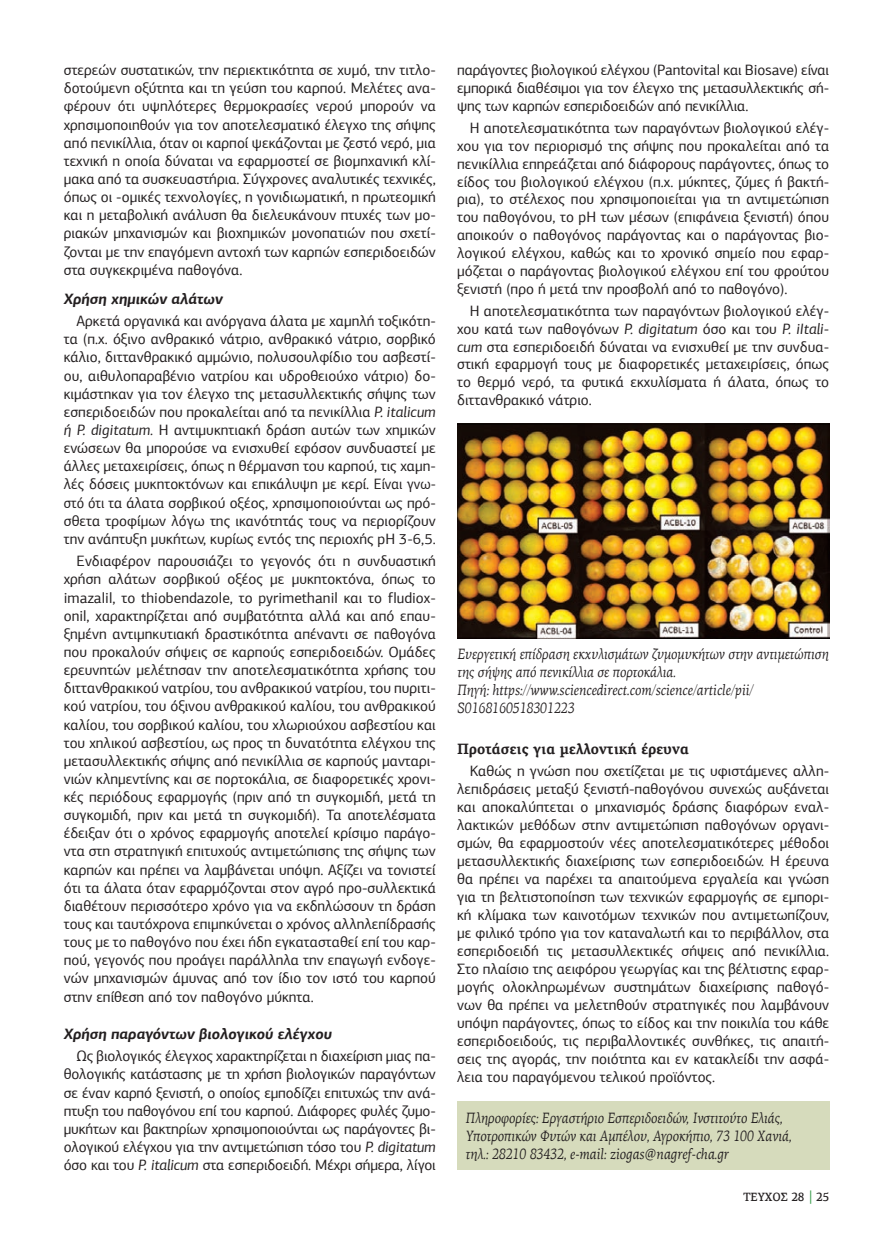
<style>
.page{position:relative;width:893px;height:1234px;background:#fff}
.page>*{position:absolute;margin:0;border:0;box-sizing:border-box;transform-origin:0 0}
.KEIMENO{font:15px/18.1px "PF Agora Sans Pro";color:#231f20;text-align:justify}
.LEZANTA{font:italic 15px/18px "PF Agora Serif Pro";color:#231f20;scale:.86 1}
.KEIMENO-2{font:italic 700 15px "PF Agora Sans Pro";color:#231f20}
.TITLOS_10{font:700 15px "PF Agora Serif Pro";color:#231f20;scale:.94 1}
.t1{font:500 12px "PF Agora Serif Pro";color:#231f20;scale:.94 1}
.s1{font-style:italic}
.s2{font-size:15px;color:#329945}
</style>
<div class="page">
<img style="left:457px;top:424px;width:372px;height:214px">
<div style="left:457px;top:1101px;width:372px;height:68px;background:#d6dbbc"></div>
<p class="KEIMENO" style="left:64px;top:61px;width:374px">στερεών συστατικών, την περιεκτικότητα σε χυμό, την τιτλο&shy;δοτούμενη οξύτητα και τη γεύση του καρπού. Μελέτες ανα&shy;φέρουν ότι υψηλότερες θερμοκρασίες νερού μπορούν να χρησιμοποιηθούν για τον αποτελεσματικό έλεγχο της σήψης από πενικίλλια, όταν οι καρποί ψεκάζονται με ζεστό νερό, μια τεχνική η οποία δύναται να εφαρμοστεί σε βιομηχανική κλί&shy;μακα από τα συσκευαστήρια. Σύγχρονες αναλυτικές τεχνικές, όπως οι -ομικές τεχνολογίες, η γονιδιωματική, η πρωτεομική και η μεταβολική ανάλυση θα διελευκάνουν πτυχές των μο&shy;ριακών μηχανισμών και βιοχημικών μονοπατιών που σχετί&shy;ζονται με την επαγόμενη αντοχή των καρπών εσπεριδοειδών στα συγκεκριμένα παθογόνα.</p>
<p class="KEIMENO-2" style="left:64px;top:289px;width:161px">Χρήση χημικών αλάτων</p>
<p class="KEIMENO" style="left:64px;top:312px;width:374px;text-indent:13px">Αρκετά οργανικά και ανόργανα άλατα με χαμηλή τοξικότη&shy;τα (π.χ. όξινο ανθρακικό νάτριο, ανθρακικό νάτριο, σορβικό κάλιο, διττανθρακικό αμμώνιο, πολυσουλφίδιο του ασβεστί&shy;ου, αιθυλοπαραβένιο νατρίου και υδροθειούχο νάτριο) δο&shy;κιμάστηκαν για τον έλεγχο της μετασυλλεκτικής σήψης των εσπεριδοειδών που προκαλείται από τα πενικίλλια <span class="s1">P. italicum ή P. digitatum.</span> Η αντιμυκητιακή δράση αυτών των χημικών ενώσεων θα μπορούσε να ενισχυθεί εφόσον συνδυαστεί με άλλες μεταχειρίσεις, όπως η θέρμανση του καρπού, τις χαμη&shy;λές δόσεις μυκητοκτόνων και επικάλυψη με κερί. Είναι γνω&shy;στό ότι τα άλατα σορβικού οξέος, χρησιμοποιούνται ως πρό&shy;σθετα τροφίμων λόγω της ικανότητάς τους να περιορίζουν την ανάπτυξη μυκήτων, κυρίως εντός της περιοχής pΗ 3-6,5.</p>
<p class="KEIMENO" style="left:64px;top:552px;width:374px;text-indent:13px">Ενδιαφέρον παρουσιάζει το γεγονός ότι η συνδυαστική χρήση αλάτων σορβικού οξέος με μυκητοκτόνα, όπως το imazalil, το thiobendazole, το pyrimethanil και το fludiox&shy;onil, χαρακτηρίζεται από συμβατότητα αλλά και από επαυ&shy;ξημένη αντιμηκυτιακή δραστικότητα απέναντι σε παθογόνα που προκαλούν σήψεις σε καρπούς εσπεριδοειδών. Ομάδες ερευνητών μελέτησαν την αποτελεσματικότητα χρήσης του διττανθρακικού νατρίου, του ανθρακικού νατρίου, του πυριτι&shy;κού νατρίου, του όξινου ανθρακικού καλίου, του ανθρακικού καλίου, του σορβικού καλίου, του χλωριούχου ασβεστίου και του χηλικού ασβεστίου, ως προς τη δυνατότητα ελέγχου της μετασυλλεκτικής σήψης από πενικίλλια σε καρπούς μανταρι&shy;νιών κλημεντίνης και σε πορτοκάλια, σε διαφορετικές χρονι&shy;κές περιόδους εφαρμογής (πριν από τη συγκομιδή, μετά τη συγκομιδή, πριν και μετά τη συγκομιδή). Τα αποτελέσματα έδειξαν ότι ο χρόνος εφαρμογής αποτελεί κρίσιμο παράγο&shy;ντα στη στρατηγική επιτυχούς αντιμετώπισης της σήψης των καρπών και πρέπει να λαμβάνεται υπόψη. Αξίζει να τονιστεί ότι τα άλατα όταν εφαρμόζονται στον αγρό προ-συλλεκτικά διαθέτουν περισσότερο χρόνο για να εκδηλώσουν τη δράση τους και ταυτόχρονα επιμηκύνεται ο χρόνος αλληλεπίδρασής τους με το παθογόνο που έχει ήδη εγκατασταθεί επί του καρ&shy;πού, γεγονός που προάγει παράλληλα την επαγωγή ενδογε&shy;νών μηχανισμών άμυνας από τον ίδιο τον ιστό του καρπού στην επίθεση από τον παθογόνο μύκητα.</p>
<p class="KEIMENO-2" style="left:64px;top:1024px;width:270px">Χρήση παραγόντων βιολογικού ελέγχου</p>
<p class="KEIMENO" style="left:64px;top:1046px;width:374px;text-indent:13px">Ως βιολογικός έλεγχος χαρακτηρίζεται η διαχείριση μιας πα&shy;θολογικής κατάστασης με τη χρήση βιολογικών παραγόντων σε έναν καρπό ξενιστή, ο οποίος εμποδίζει επιτυχώς την ανά&shy;πτυξη του παθογόνου επί του καρπού. Διάφορες φυλές ζυμο&shy;μυκήτων και βακτηρίων χρησιμοποιούνται ως παράγοντες βι&shy;ολογικού ελέγχου για την αντιμετώπιση τόσο του <span class="s1">P. digitatum </span>όσο και του <span class="s1">P. italicum</span> στα εσπεριδοειδή. Μέχρι σήμερα, λίγοι</p>
<p class="KEIMENO" style="left:457px;top:61px;width:374px">παράγοντες βιολογικού ελέγχου (Pantovital και Biosave) είναι εμπορικά διαθέσιμοι για τον έλεγχο της μετασυλλεκτικής σή&shy;ψης των καρπών εσπεριδοειδών από πενικίλλια.</p>
<p class="KEIMENO" style="left:457px;top:119px;width:374px;text-indent:13px">Η αποτελεσματικότητα των παραγόντων βιολογικού ελέγ&shy;χου για τον περιορισμό της σήψης που προκαλείται από τα πενικίλλια επηρεάζεται από διάφορους παράγοντες, όπως το είδος του βιολογικού ελέγχου (π.χ. μύκητες, ζύμες ή βακτή&shy;ρια), το στέλεχος που χρησιμοποιείται για τη αντιμετώπιση του παθογόνου, το pΗ των μέσων (επιφάνεια ξενιστή) όπου αποικούν ο παθογόνος παράγοντας και ο παράγοντας βιο&shy;λογικού ελέγχου, καθώς και το χρονικό σημείο που εφαρ&shy;μόζεται ο παράγοντας βιολογικού ελέγχου επί του φρούτου ξενιστή (προ ή μετά την προσβολή από το παθογόνο).</p>
<p class="KEIMENO" style="left:457px;top:302px;width:374px;text-indent:13px">Η αποτελεσματικότητα των παραγόντων βιολογικού ελέγ&shy;χου κατά των παθογόνων <span class="s1">P. digitatum</span> όσο και του <span class="s1">P. iItali&shy;cum</span> στα εσπεριδοειδή δύναται να ενισχυθεί με την συνδυα&shy;στική εφαρμογή τους με διαφορετικές μεταχειρίσεις, όπως το θερμό νερό, τα φυτικά εκχυλίσματα ή άλατα, όπως το διττανθρακικό νάτριο.</p>
<p class="LEZANTA" style="left:457px;top:644px;width:433px">Ευεργετική επίδραση εκχυλισμάτων ζυμομυκήτων στην αντιμετώπιση της σήψης από πενικίλλια σε πορτοκάλια.</p>
<p class="LEZANTA" style="left:457px;top:680px;width:346px">Πηγή: https://www.sciencedirect.com/science/article/pii/<br>S0168160518301223</p>
<p class="TITLOS_10" style="left:457px;top:739px;width:248px">Προτάσεις για μελλοντική έρευνα</p>
<p class="KEIMENO" style="left:457px;top:761px;width:374px;text-indent:13px">Καθώς η γνώση που σχετίζεται με τις υφιστάμενες αλλη&shy;λεπιδράσεις μεταξύ ξενιστή-παθογόνου συνεχώς αυξάνεται και αποκαλύπτεται ο μηχανισμός δράσης διαφόρων εναλ&shy;λακτικών μεθόδων στην αντιμετώπιση παθογόνων οργανι&shy;σμών, θα εφαρμοστούν νέες αποτελεσματικότερες μέθοδοι μετασυλλεκτικής διαχείρισης των εσπεριδοειδών. Η έρευνα θα πρέπει να παρέχει τα απαιτούμενα εργαλεία και γνώση για τη βελτιστοποίηση των τεχνικών εφαρμογής σε εμπορι&shy;κή κλίμακα των καινοτόμων τεχνικών που αντιμετωπίζουν, με φιλικό τρόπο για τον καταναλωτή και το περιβάλλον, στα εσπεριδοειδή τις μετασυλλεκτικές σήψεις από πενικίλλια.<br>Στο πλαίσιο της αειφόρου γεωργίας και της βέλτιστης εφαρ&shy;μογής ολοκληρωμένων συστημάτων διαχείρισης παθογό&shy;νων θα πρέπει να μελετηθούν στρατηγικές που λαμβάνουν υπόψη παράγοντες, όπως το είδος και την ποικιλία του κάθε εσπεριδοειδούς, τις περιβαλλοντικές συνθήκες, τις απαιτή&shy;σεις της αγοράς, την ποιότητα και εν κατακλείδι την ασφά&shy;λεια του παραγόμενου τελικού προϊόντος.</p>
<p class="LEZANTA" style="left:466px;top:1108px;width:381px">Πληροφορίες: Εργαστήριο Εσπεριδοειδών, Ινστιτούτο Ελιάς,<br>Υποτροπικών Φυτών και Αμπέλου, Αγροκήπιο, 73 100 Χανιά, τηλ.: 28210 83432, e-mail: ziogas@nagref-cha.gr</p>
<p class="t1" style="left:743px;top:1189px;width:93px">ΤΕΥΧΟΣ 28 <span class="s2">|</span> 25</p>
</div>
